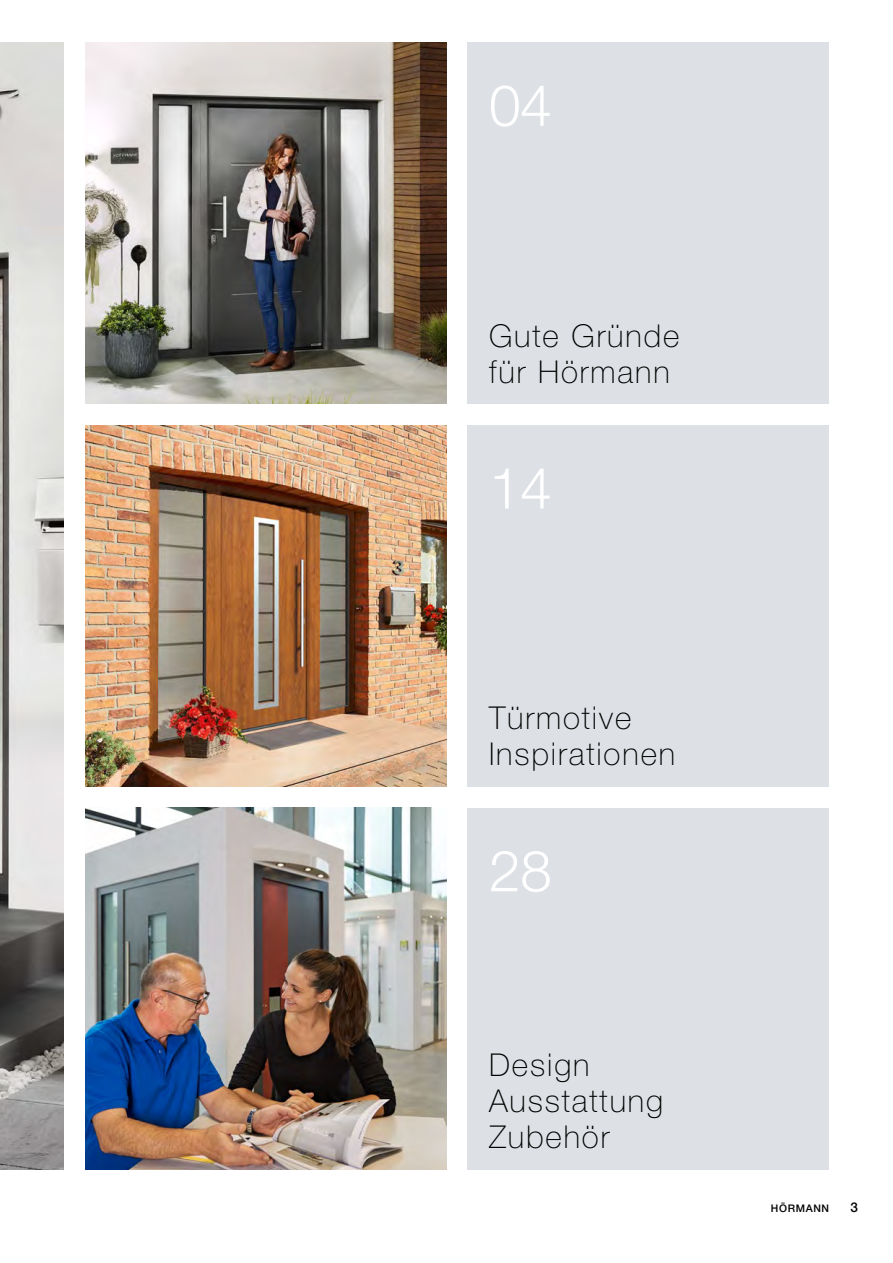
<style>
.page{position:relative;width:893px;height:1263px;background:#fff}
.page>*{position:absolute;margin:0;border:0;box-sizing:border-box;transform-origin:0 0}
.t1{font:300 57px "Hoermann Helvetica Neue";color:#fff}
.t2{font:100 31.5px/36px "Hoermann Helvetica Neue";letter-spacing:.06em;color:#000}
.t3{font:500 13.5px "Hoermann Helvetica Neue";color:#000}
.t4{font:500 10.5px "Hoermann Helvetica Neue";letter-spacing:.06em;color:#000}
</style>
<div class="page">
<div style="left:468px;top:808px;width:361px;height:361px;background:#dde1e5"></div>
<div style="left:468px;top:43px;width:361px;height:361px;background:#dde1e5"></div>
<div style="left:468px;top:425px;width:361px;height:362px;background:#dde1e5"></div>
<img style="left:85px;top:43px;width:361px;height:361px">
<img style="left:85px;top:425px;width:361px;height:362px">
<img style="left:0;top:43px;width:64px;height:1126px">
<img style="left:85px;top:808px;width:361px;height:361px">
<h1 class="t1" style="left:489px;top:65px;width:64px">04</h1>
<p class="t2" style="left:489px;top:315px;width:192px">Gute Gründe für Hörmann</p>
<h1 class="t1" style="left:489px;top:448px;width:64px">14</h1>
<p class="t2" style="left:489px;top:698px;width:188px">Türmotive<br>Inspirationen</p>
<h1 class="t1" style="left:489px;top:831px;width:64px">28</h1>
<p class="t2" style="left:489px;top:1045px;width:176px">Design<br>Ausstattung<br>Zubehör</p>
<p class="t4" style="left:771px;top:1201px;width:60px">HÖRMANN</p>
<p class="t3" style="left:850px;top:1198px;width:9px">3</p>
</div>
